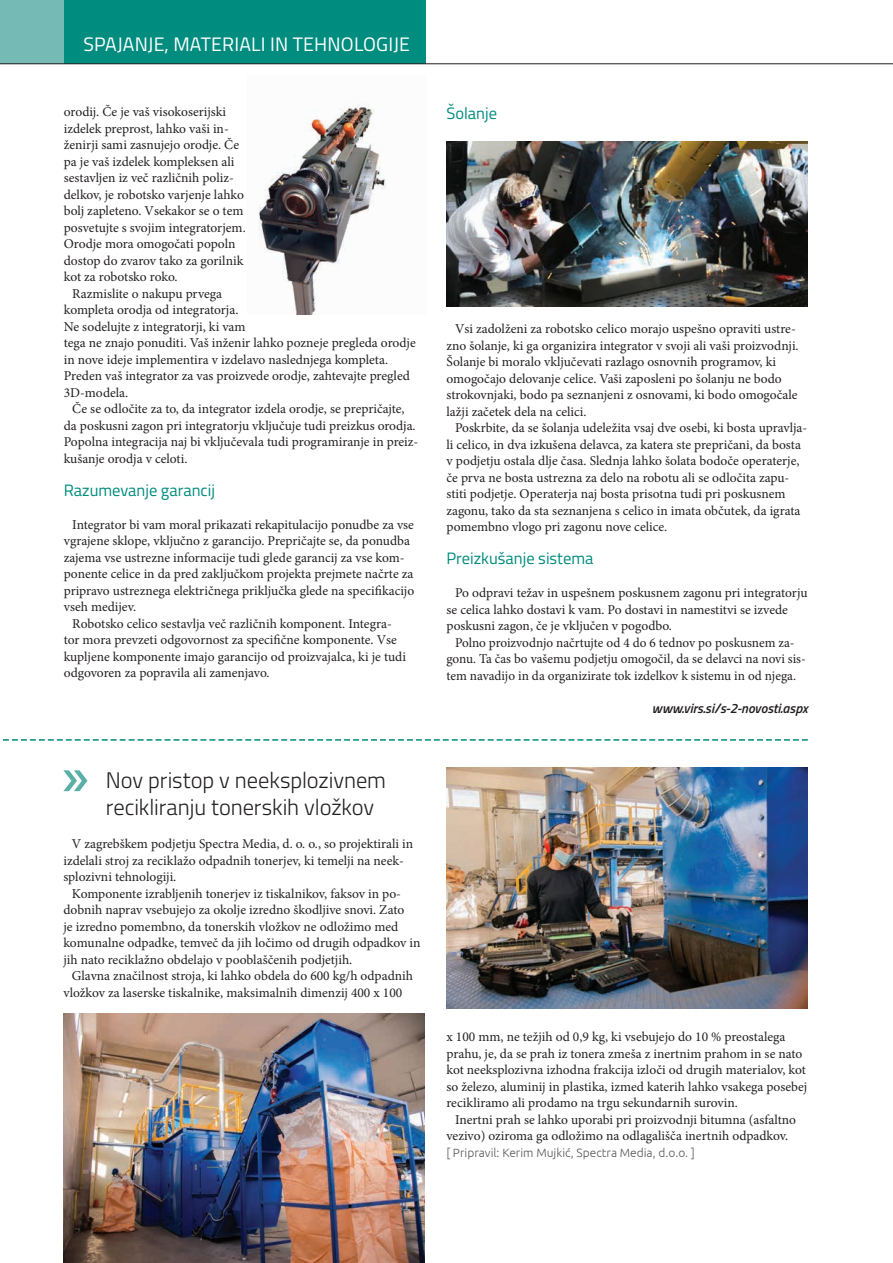
<style>
.page{position:relative;width:893px;height:1263px;background:#fff}
.page>*{position:absolute;margin:0;border:0;box-sizing:border-box;transform-origin:0 0}
.Novica_naslov{font:300 22.5px/27px "Titillium";letter-spacing:-.005em;color:#231f20}
.t1{font:19.5px "Titillium";letter-spacing:.01em;color:#fff}
.Vsebina_-_podnaslov{font:16.5px "Titillium";color:#008c7e}
.vsebina_-_body_text{font:13.5px/16.5px "Minion Pro";color:#231f20}
.Novica_-_url{font:italic 600 13.5px "Titillium";color:#231f20}
.vsebina_-_body_text-2{font:300 12px "Ubuntu";color:#57585a}
</style>
<div class="page">
<div style="left:64px;top:0;width:361px;height:64px;background:#008c7e"></div>
<div style="left:0;top:0;width:64px;height:64px;background:#75bab4"></div>
<img style="left:446px;top:142px;width:362px;height:164px">
<img style="left:258px;top:105px;width:128px;height:210px">
<svg style="left:63px;top:770px;width:24px;height:21px"></svg>
<img style="left:63px;top:1013px;width:361px;height:250px">
<img style="left:447px;top:767px;width:361px;height:241px">
<svg style="left:3px;top:739px;width:805px;height:2px"></svg>
<hr style="left:0;top:63px;width:893px;height:1px;background:#231f20">
<h2 class="t1" style="left:83px;top:30px;width:328px">SPAJANJE, MATERIALI IN TEHNOLOGIJE</h2>
<p class="vsebina_-_body_text" style="left:64px;top:104px;width:183px">orodij. Če je vaš visokoserijski izdelek preprost, lahko vaši in&shy;ženirji sami zasnujejo orodje. Če pa je vaš izdelek kompleksen ali sestavljen iz več različnih poliz&shy;delkov, je robotsko varjenje lahko bolj zapleteno. Vsekakor se o tem posvetujte s svojim integratorjem.<br>Orodje mora omogočati popoln dostop do zvarov tako za gorilnik kot za robotsko roko.</p>
<p class="vsebina_-_body_text" style="left:64px;top:285px;width:353px;text-indent:9px">Razmislite o nakupu prvega<br>kompleta orodja od integratorja.<br>Ne sodelujte z integratorji, ki vam<br>tega ne znajo ponuditi. Vaš inženir lahko pozneje pregleda orodje in nove ideje implementira v izdelavo naslednjega kompleta.<br>Preden vaš integrator za vas proizvede orodje, zahtevajte pregled 3D-modela.</p>
<p class="vsebina_-_body_text" style="left:64px;top:401px;width:356px;text-indent:9px">Če se odločite za to, da integrator izdela orodje, se prepričajte, da poskusni zagon pri integratorju vključuje tudi preizkus orodja.<br>Popolna integracija naj bi vključevala tudi programiranje in preiz&shy;kušanje orodja v celoti.</p>
<p class="Vsebina_-_podnaslov" style="left:64px;top:478px;width:153px">Razumevanje garancij</p>
<p class="vsebina_-_body_text" style="left:64px;top:516px;width:352px;text-indent:9px">Integrator bi vam moral prikazati rekapitulacijo ponudbe za vse vgrajene sklope, vključno z garancijo. Prepričajte se, da ponudba zajema vse ustrezne informacije tudi glede garancij za vse kom&shy;ponente celice in da pred zaključkom projekta prejmete načrte za pripravo ustreznega električnega priključka glede na specifikacijo vseh medijev.</p>
<p class="vsebina_-_body_text" style="left:64px;top:615px;width:344px;text-indent:9px">Robotsko celico sestavlja več različnih komponent. Integra&shy;tor mora prevzeti odgovornost za specifične komponente. Vse kupljene komponente imajo garancijo od proizvajalca, ki je tudi odgovoren za popravila ali zamenjavo.</p>
<p class="Novica_naslov" style="left:106px;top:766px;width:282px">Nov pristop v neeksplozivnem recikliranju tonerskih vložkov</p>
<p class="vsebina_-_body_text" style="left:63px;top:835px;width:351px;text-indent:9px">V zagrebškem podjetju Spectra Media, d. o. o., so projektirali in izdelali stroj za reciklažo odpadnih tonerjev, ki temelji na neek&shy;splozivni tehnologiji.</p>
<p class="vsebina_-_body_text" style="left:63px;top:885px;width:359px;text-indent:9px">Komponente izrabljenih tonerjev iz tiskalnikov, faksov in po&shy;dobnih naprav vsebujejo za okolje izredno škodljive snovi. Zato<br>je izredno pomembno, da tonerskih vložkov ne odložimo med komunalne odpadke, temveč da jih ločimo od drugih odpadkov in jih nato reciklažno obdelajo v pooblaščenih podjetjih.</p>
<p class="vsebina_-_body_text" style="left:63px;top:967px;width:351px;text-indent:9px">Glavna značilnost stroja, ki lahko obdela do 600 kg/h odpadnih vložkov za laserske tiskalnike, maksimalnih dimenzij 400 x 100</p>
<p class="Vsebina_-_podnaslov" style="left:446px;top:101px;width:52px">Šolanje</p>
<p class="vsebina_-_body_text" style="left:446px;top:321px;width:354px;text-indent:9px">Vsi zadolženi za robotsko celico morajo uspešno opraviti ustre&shy;zno šolanje, ki ga organizira integrator v svoji ali vaši proizvodnji.<br>Šolanje bi moralo vključevati razlago osnovnih programov, ki omogočajo delovanje celice. Vaši zaposleni po šolanju ne bodo strokovnjaki, bodo pa seznanjeni z osnovami, ki bodo omogočale lažji začetek dela na celici.</p>
<p class="vsebina_-_body_text" style="left:446px;top:420px;width:362px;text-indent:9px">Poskrbite, da se šolanja udeležita vsaj dve osebi, ki bosta upravlja&shy;li celico, in dva izkušena delavca, za katera ste prepričani, da bosta v podjetju ostala dlje časa. Slednja lahko šolata bodoče operaterje, če prva ne bosta ustrezna za delo na robotu ali se odločita zapu&shy;stiti podjetje. Operaterja naj bosta prisotna tudi pri poskusnem zagonu, tako da sta seznanjena s celico in imata občutek, da igrata pomembno vlogo pri zagonu nove celice.</p>
<p class="Vsebina_-_podnaslov" style="left:446px;top:546px;width:148px">Preizkušanje sistema</p>
<p class="vsebina_-_body_text" style="left:446px;top:585px;width:363px;text-indent:9px">Po odpravi težav in uspešnem poskusnem zagonu pri integratorju se celica lahko dostavi k vam. Po dostavi in namestitvi se izvede poskusni zagon, če je vključen v pogodbo.</p>
<p class="vsebina_-_body_text" style="left:446px;top:634px;width:361px;text-indent:9px">Polno proizvodnjo načrtujte od 4 do 6 tednov po poskusnem za&shy;gonu. Ta čas bo vašemu podjetju omogočil, da se delavci na novi sis&shy;tem navadijo in da organizirate tok izdelkov k sistemu in od njega.</p>
<p class="Novica_-_url" style="left:652px;top:698px;width:157px">www.virs.si/s-2-novosti.aspx</p>
<p class="vsebina_-_body_text" style="left:446px;top:1029px;width:362px">x 100 mm, ne težjih od 0,9 kg, ki vsebujejo do 10 % preostalega prahu, je, da se prah iz tonera zmeša z inertnim prahom in se nato kot neeksplozivna izhodna frakcija izloči od drugih materialov, kot so železo, aluminij in plastika, izmed katerih lahko vsakega posebej recikliramo ali prodamo na trgu sekundarnih surovin.</p>
<p class="vsebina_-_body_text" style="left:446px;top:1111px;width:351px;text-indent:9px">Inertni prah se lahko uporabi pri proizvodnji bitumna (asfaltno vezivo) oziroma ga odložimo na odlagališča inertnih odpadkov.</p>
<p class="vsebina_-_body_text-2" style="left:446px;top:1145px;width:250px">[ Pripravil: Kerim Mujkić, Spectra Media, d.o.o. ]</p>
</div>
